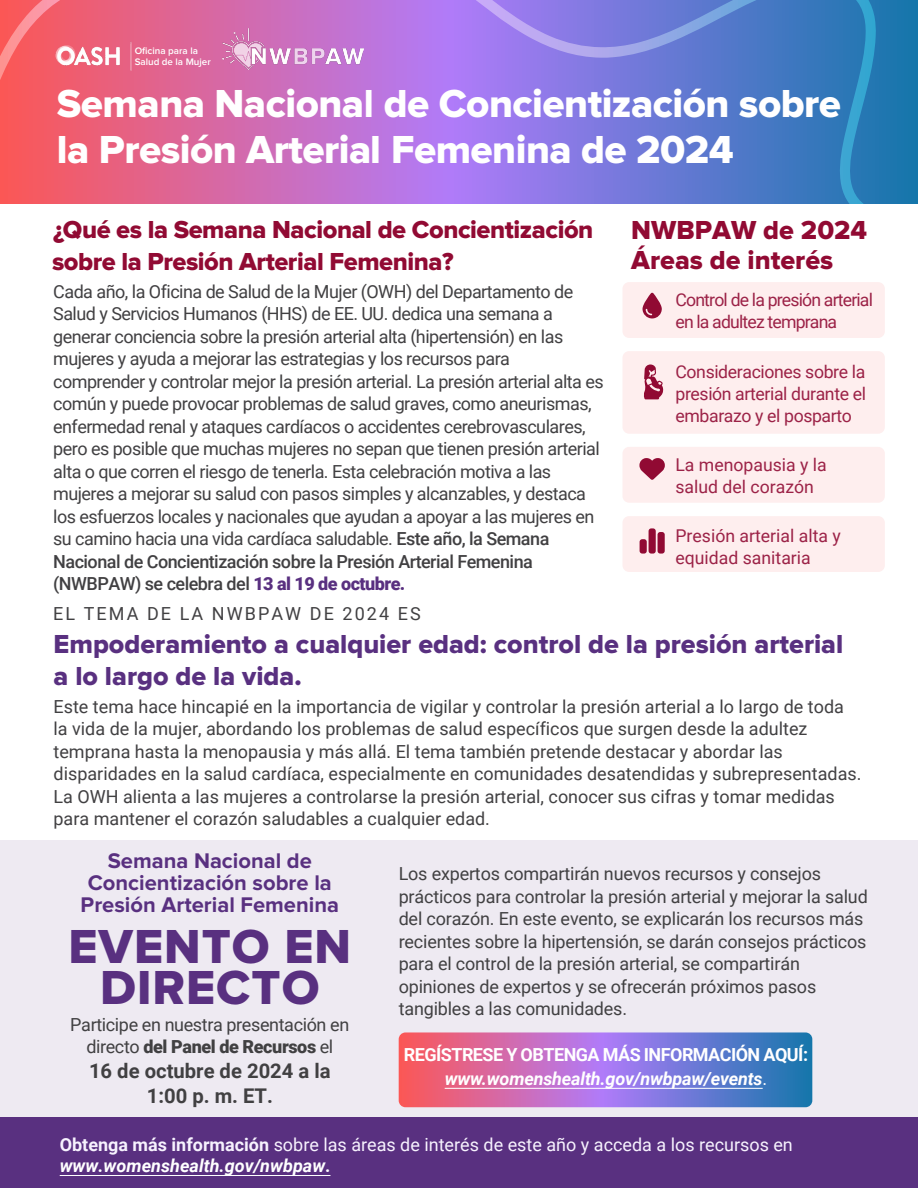
<style>
.page{position:relative;width:918px;height:1188px;background:#fff}
.page>*{position:absolute;margin:0;border:0;box-sizing:border-box;transform-origin:0 0}
.t1{font:49.5px/41.2px "Proxima Nova Extrabld";letter-spacing:.02em;color:#593080;text-align:center}
.t2{font:40.5px/45.6px "Proxima Nova Extrabld";letter-spacing:-.015em;color:#fff}
.t3{font:27px/32.4px "Proxima Nova Extrabld";color:#593080}
.t4{font:27px/30px "Proxima Nova Extrabld";color:#910a33}
.t5{font:25.5px/31.8px "Proxima Nova Extrabld";letter-spacing:-.02em;color:#910a33}
.t6{font:700 21.9px/22px "Proxima Nova";color:#593080;text-align:center}
.t7{font:700 20.25px/24.3px "Roboto";color:#414042;text-align:center}
.t8{font:18px/22.5px "Roboto";letter-spacing:-.01em;color:#414042}
.t9{font:18px/22.5px "Roboto";letter-spacing:-.03em;color:#414042}
.t10{font:18px/21px "Roboto";color:#f7f2fe}
.t11{font:700 18px/24px "Roboto";letter-spacing:-.03em;color:#fff;text-align:center}
.t12{font:18px "Roboto";letter-spacing:.115em;color:#414042}
.t13{font:17.7px/22px "Roboto";color:#9c2247}
.t14{font:17.7px/22px "Roboto";letter-spacing:-.02em;color:#9c2247;text-align:justify}
.t15{font:17.7px/22px "Roboto";letter-spacing:-.045em;color:#9c2247}
.s1{font-weight:500}
.s2{font-weight:900;color:#593080}
.s3{font-weight:900}
.s4{font-style:italic}
.s5{font-weight:400}
.s6{font-weight:700}
.s7{font-weight:700;font-style:italic;color:#fff}
.s8{font-weight:700;color:#fff}
</style>
<div class="page">
<div style="left:0;top:841px;width:918px;height:293px;background:#eeeaf2"></div>
<svg style="left:299px;top:0;width:73px;height:203px;background:#c371cf"></svg>
<svg style="left:0;top:0;width:299px;height:204px;background:#e36389"></svg>
<svg style="left:372px;top:0;width:546px;height:203px;background:#6f7ad6"></svg>
<img style="left:48px;top:35px;width:86px;height:35px">
<img style="left:223px;top:29px;width:140px;height:41px">
<div style="left:622px;top:282px;width:263px;height:56px;background:#feeeee;border-radius:7px"></div>
<svg style="left:643px;top:293px;width:19px;height:25px"></svg>
<div style="left:622px;top:447px;width:263px;height:56px;background:#feeeee;border-radius:7px"></div>
<div style="left:622px;top:516px;width:263px;height:56px;background:#feeeee;border-radius:7px"></div>
<div style="left:622px;top:351px;width:263px;height:83px;background:#feeeee;border-radius:7px"></div>
<svg style="left:639px;top:458px;width:26px;height:22px"></svg>
<svg style="left:640px;top:528px;width:25px;height:26px"></svg>
<svg style="left:644px;top:364px;width:19px;height:35px"></svg>
<svg style="left:399px;top:1032px;width:413px;height:75px;background:#9c71bc"></svg>
<div style="left:0;top:1118px;width:918px;height:70px;background:#593080"></div>
<hr style="left:445px;top:1088px;width:318px;height:1px;background:#fff">
<hr style="left:60px;top:1175px;width:270px;height:1px;background:#fff">
<h1 class="t2" style="left:57px;top:83px;width:786px">Semana Nacional de Concientización sobre la Presión Arterial Femenina de 2024</h1>
<h2 class="t5" style="left:52px;top:215px;width:543px">¿Qué es la Semana Nacional de Concientización sobre la Presión Arterial Femenina?</h2>
<h2 class="t9" style="left:53px;top:279px;width:552px">Cada año, la Oficina de Salud de la Mujer (OWH) del Departamento de Salud y Servicios Humanos (HHS) de EE. UU. dedica una semana a generar conciencia sobre la presión arterial alta (hipertensión) en las mujeres y ayuda a mejorar las estrategias y los recursos para comprender y controlar mejor la presión arterial. La presión arterial alta es común y puede provocar problemas de salud graves, como aneurismas, enfermedad renal y ataques cardíacos o accidentes cerebrovasculares, pero es posible que muchas mujeres no sepan que tienen presión arterial alta o que corren el riesgo de tenerla. Esta celebración motiva a las mujeres a mejorar su salud con pasos simples y alcanzables, y destaca los esfuerzos locales y nacionales que ayudan a apoyar a las mujeres en su camino hacia una vida cardíaca saludable. <span class="s1">Este año, la Semana Nacional de Concientización sobre la Presión Arterial Femenina (NWBPAW) se celebra del</span> <span class="s2">13 al 19 de octubre.</span></h2>
<h2 class="t12" style="left:53px;top:601px;width:369px">EL TEMA DE LA NWBPAW DE 2024 ES</h2>
<p class="t3" style="left:54px;top:629px;width:791px">Empoderamiento a cualquier edad: control de la presión arterial a lo largo de la vida.</p>
<p class="t8" style="left:54px;top:695px;width:809px">Este tema hace hincapié en la importancia de vigilar y controlar la presión arterial a lo largo de toda la vida de la mujer, abordando los problemas de salud específicos que surgen desde la adultez temprana hasta la menopausia y más allá. El tema también pretende destacar y abordar las disparidades en la salud cardíaca, especialmente en comunidades desatendidas y subrepresentadas.<br>La OWH alienta a las mujeres a controlarse la presión arterial, conocer sus cifras y tomar medidas para mantener el corazón saludables a cualquier edad.</p>
<p class="t8" style="left:399px;top:862px;width:471px">Los expertos compartirán nuevos recursos y consejos prácticos para controlar la presión arterial y mejorar la salud del corazón. En este evento, se explicarán los recursos más recientes sobre la hipertensión, se darán consejos prácticos para el control de la presión arterial, se compartirán opiniones de expertos y se ofrecerán próximos pasos tangibles a las comunidades.</p>
<h2 class="t4" style="left:631px;top:216px;width:237px">NWBPAW de 2024<br>Áreas de interés</h2>
<p class="t15" style="left:675px;top:288px;width:199px">Control de la presión arterial en la adultez temprana</p>
<p class="t14" style="left:675px;top:360px;width:192px">Consideraciones sobre la presión arterial durante el embarazo y el posparto</p>
<p class="t13" style="left:675px;top:453px;width:153px">La menopausia y la salud del corazón</p>
<p class="t13" style="left:675px;top:524px;width:167px">Presión arterial alta y equidad sanitaria</p>
<p class="t6" style="left:81px;top:851px;width:260px">Semana Nacional de<br>Concientización sobre la<br>Presión Arterial Femenina</p>
<p class="t1" style="left:68px;top:928px;width:284px">EVENTO EN<br>DIRECTO</p>
<p class="t8" style="left:70px;top:1013px;width:280px;line-height:21.6px;text-align:center">Participe en nuestra presentación en directo <span class="s3">del Panel de Recursos</span> el</p>
<p class="t7" style="left:89px;top:1058px;width:243px">16 de octubre de 2024 a la<br>1:00 p. m. ET.</p>
<p class="t11" style="left:404px;top:1042px;width:406px">REGÍSTRESE Y OBTENGA MÁS INFORMACIÓN AQUÍ: <span class="s4">www.womenshealth.gov/nwbpaw/events</span><span class="s5">.</span></p>
<p class="t10" style="left:60px;top:1134px;width:735px"><span class="s6">Obtenga más información</span> sobre las áreas de interés de este año y acceda a los recursos en <span class="s7">www.womenshealth.gov/nwbpaw</span><span class="s8">.</span></p>
</div>
